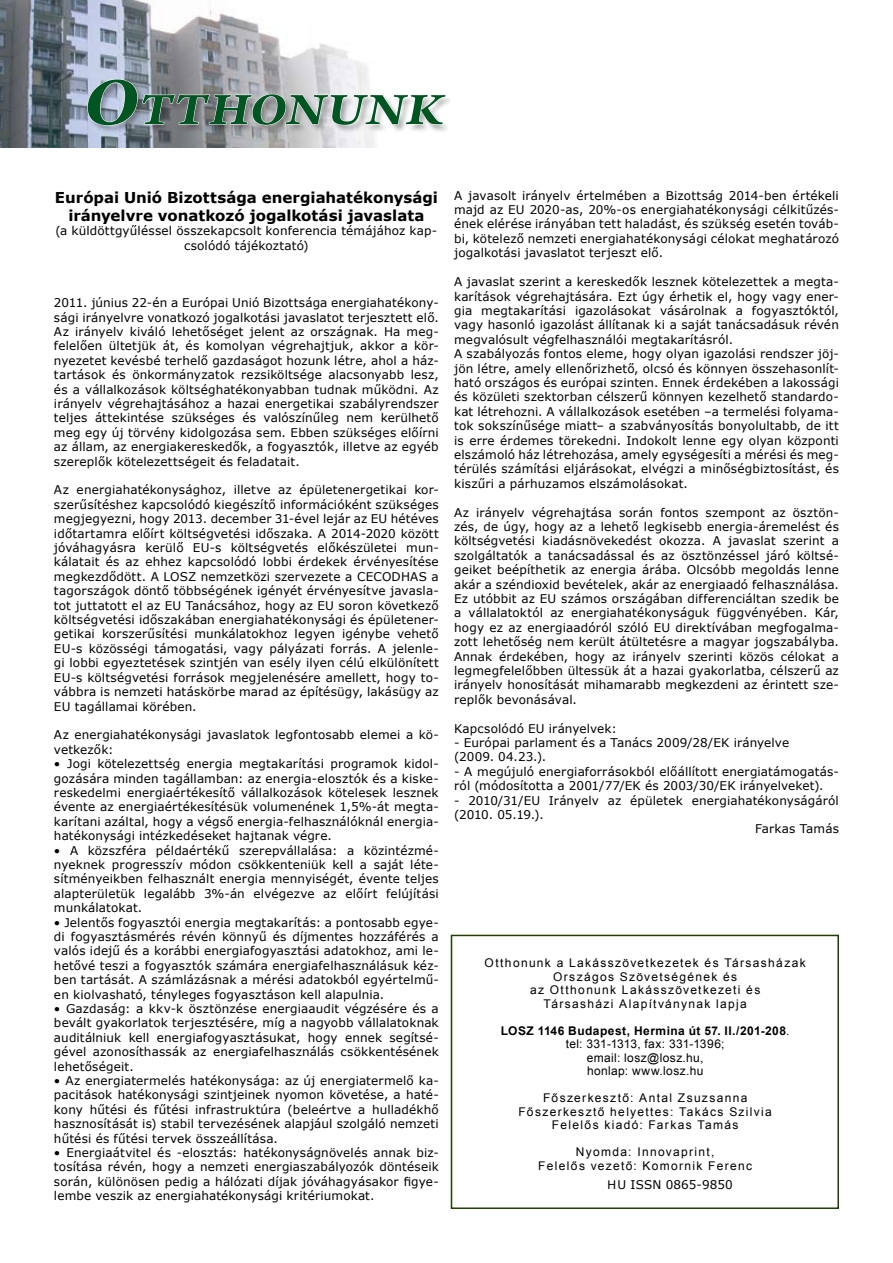
<style>
.page{position:relative;width:893px;height:1263px;background:#fff}
.page>*{position:absolute;margin:0;border:0;box-sizing:border-box;transform-origin:0 0}
.t1{font:italic 700 47.7px "Arno Pro";letter-spacing:.03em;color:#005523;scale:1.15 1}
.t2{font:700 15px/18px "Verdana";color:#000;text-align:center}
.t3{font:12px/14.4px "Verdana";letter-spacing:.01em;color:#000;text-align:justify}
.t4{font:12px/13.5px "Arial";letter-spacing:.11em;color:#000;text-align:center}
.t5{font:12px/13.5px "Arial";letter-spacing:.035em;color:#000;text-align:center}
.s1{font-size:71.55px}
.s2{font-weight:700}
.s3{font-family:"Arial"}
</style>
<div class="page">
<img style="left:0;top:0;width:369px;height:147px">
<div style="left:88px;top:80px;width:473px;height:103px;background:#000;opacity:.3"></div>
<svg style="left:87px;top:79px;width:359px;height:47px"></svg>
<div style="left:451px;top:935px;width:388px;height:274px;border:2px solid #1f4000"></div>
<h1 class="t1" style="left:82px;top:81px;width:315px"><span class="s1">O</span>TTHONUNK</h1>
<p class="t2" style="left:55px;top:188px;width:384px">Európai Unió Bizottsága energiahatékonysági irányelvre vonatkozó jogalkotási javaslata</p>
<p class="t3" style="left:56px;top:224px;width:383px;text-align:center">(a küldöttgyűléssel összekapcsolt konferencia témájához kap&shy;csolódó tájékoztató)</p>
<p class="t3" style="left:54px;top:296px;width:386px">2011. június 22-én a Európai Unió Bizottsága energiahatékony&shy;sági irányelvre vonatkozó jogalkotási javaslatot terjesztett elő.<br>Az irányelv kiváló lehetőséget jelent az országnak. Ha meg&shy;felelően ültetjük át, és komolyan végrehajtjuk, akkor a kör&shy;nyezetet kevésbé terhelő gazdaságot hozunk létre, ahol a ház&shy;tartások és önkormányzatok rezsiköltsége alacsonyabb lesz, és a vállalkozások költséghatékonyabban tudnak működni. Az irányelv végrehajtásához a hazai energetikai szabályrendszer teljes áttekintése szükséges és valószínűleg nem kerülhető meg egy új törvény kidolgozása sem. Ebben szükséges előírni az állam, az energiakereskedők, a fogyasztók, illetve az egyéb szereplők kötelezettségeit és feladatait.</p>
<p class="t3" style="left:54px;top:483px;width:386px">Az energiahatékonysághoz, illetve az épületenergetikai kor&shy;szerűsítéshez kapcsolódó kiegészítő információként szükséges megjegyezni, hogy 2013. december 31-ével lejár az EU hétéves időtartamra előírt költségvetési időszaka. A 2014-2020 között jóváhagyásra kerülő EU-s költségvetés előkészületei mun&shy;kálatait és az ehhez kapcsolódó lobbi érdekek érvényesítése megkezdődött. A LOSZ nemzetközi szervezete a CECODHAS a tagországok döntő többségének igényét érvényesítve javasla&shy;tot juttatott el az EU Tanácsához, hogy az EU soron következő költségvetési időszakában energiahatékonysági és épületener&shy;getikai korszerűsítési munkálatokhoz legyen igénybe vehető EU-s közösségi támogatási, vagy pályázati forrás. A jelenle&shy;gi lobbi egyeztetések szintjén van esély ilyen célú elkülönített EU-s költségvetési források megjelenésére amellett, hogy to&shy;vábbra is nemzeti hatáskörbe marad az építésügy, lakásügy az EU tagállamai körében.</p>
<p class="t3" style="left:54px;top:728px;width:386px">Az energiahatékonysági javaslatok legfontosabb elemei a kö&shy;vetkezők:</p>
<p class="t3" style="left:54px;top:756px;width:386px">• Jogi kötelezettség energia megtakarítási programok kidol&shy;gozására minden tagállamban: az energia-elosztók és a kiske&shy;reskedelmi energiaértékesítő vállalkozások kötelesek lesznek évente az energiaértékesítésük volumenének 1,5%-át megta&shy;karítani azáltal, hogy a végső energia-felhasználóknál energia&shy;hatékonysági intézkedéseket hajtanak végre.</p>
<p class="t3" style="left:54px;top:843px;width:386px">• A közszféra példaértékű szerepvállalása: a közintézmé&shy;nyeknek progresszív módon csökkenteniük kell a saját léte&shy;sítményeikben felhasznált energia mennyiségét, évente teljes alapterületük legalább 3%-án elvégezve az előírt felújítási munkálatokat.</p>
<p class="t3" style="left:54px;top:915px;width:386px">• Jelentős fogyasztói energia megtakarítás: a pontosabb egye&shy;di fogyasztásmérés révén könnyű és díjmentes hozzáférés a valós idejű és a korábbi energiafogyasztási adatokhoz, ami le&shy;hetővé teszi a fogyasztók számára energiafelhasználásuk kéz&shy;ben tartását. A számlázásnak a mérési adatokból egyértelmű&shy;en kiolvasható, tényleges fogyasztáson kell alapulnia.</p>
<p class="t3" style="left:54px;top:1001px;width:386px">• Gazdaság: a kkv-k ösztönzése energiaaudit végzésére és a bevált gyakorlatok terjesztésére, míg a nagyobb vállalatoknak auditálniuk kell energiafogyasztásukat, hogy ennek segítsé&shy;gével azonosíthassák az energiafelhasználás csökkentésének lehetőségeit.</p>
<p class="t3" style="left:54px;top:1073px;width:386px">• Az energiatermelés hatékonysága: az új energiatermelő ka&shy;pacitások hatékonysági szintjeinek nyomon követése, a haté&shy;kony hűtési és fűtési infrastruktúra (beleértve a hulladékhő hasznosítását is) stabil tervezésének alapjául szolgáló nemzeti hűtési és fűtési tervek összeállítása.</p>
<p class="t3" style="left:54px;top:1145px;width:386px">• Energiaátvitel és -elosztás: hatékonyságnövelés annak biz&shy;tosítása révén, hogy a nemzeti energiaszabályozók döntéseik során, különösen pedig a hálózati díjak jóváhagyásakor figye&shy;lembe veszik az energiahatékonysági kritériumokat.</p>
<p class="t3" style="left:454px;top:188px;width:386px">A javasolt irányelv értelmében a Bizottság 2014-ben értékeli majd az EU 2020-as, 20%-os energiahatékonysági célkitűzés&shy;ének elérése irányában tett haladást, és szükség esetén továb&shy;bi, kötelező nemzeti energiahatékonysági célokat meghatározó jogalkotási javaslatot terjeszt elő.</p>
<p class="t3" style="left:454px;top:274px;width:386px;text-align:left">A javaslat szerint a kereskedők lesznek kötelezettek a megta&shy;karítások végrehajtására. Ezt úgy érhetik el, hogy vagy ener&shy;gia megtakarítási igazolásokat vásárolnak a fogyasztóktól, vagy hasonló igazolást állítanak ki a saját tanácsadásuk révén megvalósult végfelhasználói megtakarításról.<br>A szabályozás fontos eleme, hogy olyan igazolási rendszer jöj&shy;jön létre, amely ellenőrizhető, olcsó és könnyen összehasonlít&shy;ható országos és európai szinten. Ennek érdekében a lakossági és közületi szektorban célszerű könnyen kezelhető standardo&shy;kat létrehozni. A vállalkozások esetében –a termelési folyama&shy;tok sokszínűsége miatt– a szabványosítás bonyolultabb, de itt is erre érdemes törekedni. Indokolt lenne egy olyan központi elszámoló ház létrehozása, amely egységesíti a mérési és meg&shy;térülés számítási eljárásokat, elvégzi a minőségbiztosítást, és kiszűri a párhuzamos elszámolásokat.</p>
<p class="t3" style="left:454px;top:505px;width:386px">Az irányelv végrehajtása során fontos szempont az ösztön&shy;zés, de úgy, hogy az a lehető legkisebb energia-áremelést és költségvetési kiadásnövekedést okozza. A javaslat szerint a szolgáltatók a tanácsadással és az ösztönzéssel járó költsé&shy;geiket beépíthetik az energia árába. Olcsóbb megoldás lenne akár a széndioxid bevételek, akár az energiaadó felhasználása.<br>Ez utóbbit az EU számos országában differenciáltan szedik be a vállalatoktól az energiahatékonyságuk függvényében. Kár, hogy ez az energiaadóról szóló EU direktívában megfogalma&shy;zott lehetőség nem került átültetésre a magyar jogszabályba.<br>Annak érdekében, hogy az irányelv szerinti közös célokat a legmegfelelőbben ültessük át a hazai gyakorlatba, célszerű az irányelv honosítását mihamarabb megkezdeni az érintett sze&shy;replők bevonásával.</p>
<p class="t3" style="left:454px;top:721px;width:164px">Kapcsolódó EU irányelvek:</p>
<p class="t3" style="left:454px;top:735px;width:337px">- Európai parlament és a Tanács 2009/28/EK irányelve (2009. 04.23.).</p>
<p class="t3" style="left:454px;top:764px;width:386px">- A megújuló energiaforrásokból előállított energiatámogatás&shy;ról (módosította a 2001/77/EK és 2003/30/EK irányelveket).</p>
<p class="t3" style="left:454px;top:793px;width:386px">- 2010/31/EU Irányelv az épületek energiahatékonyságáról</p>
<p class="t3" style="left:454px;top:807px;width:91px">(2010. 05.19.).</p>
<p class="t3" style="left:755px;top:822px;width:85px">Farkas Tamás</p>
<p class="t4" style="left:484px;top:956px;width:323px">Otthonunk a Lakásszövetkezetek és Társasházak Országos Szövetségének és<br>az Otthonunk Lakásszövetkezeti és<br>Társasházi Alapítványnak lapja</p>
<p class="t5" style="left:501px;top:1024px;width:290px"><span class="s2">LOSZ 1146 Budapest, Hermina út 57. II./201-208</span>. tel: 331-1313, fax: 331-1396;<br>email: losz@losz.hu,<br>honlap: www.losz.hu</p>
<p class="t4" style="left:518px;top:1091px;width:255px">Főszerkesztő: Antal Zsuzsanna<br>Főszerkesztő helyettes: Takács Szilvia<br>Felelős kiadó: Farkas Tamás</p>
<p class="t4" style="left:538px;top:1145px;width:215px">Nyomda: Innovaprint,<br>Felelős vezető: Komornik Ferenc</p>
<p class="t3" style="left:607px;top:1178px;width:127px"><span class="s3">H</span>U ISSN 0865-9850</p>
</div>
